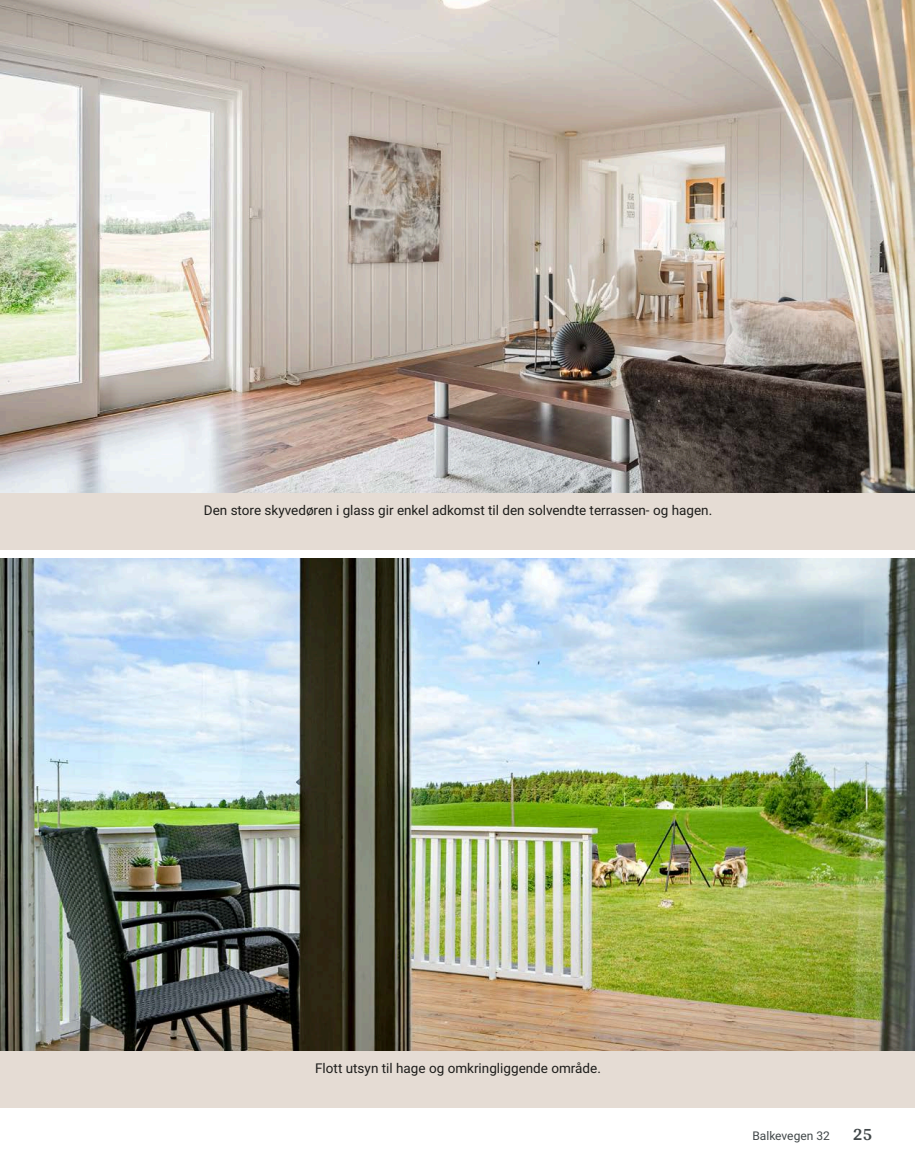
<style>
.page{position:relative;width:915px;height:1172px;background:#fff}
.page>*{position:absolute;margin:0;border:0;box-sizing:border-box;transform-origin:0 0}
.t1{font:700 18px "Arya";color:#414749}
.t2{font:13.5px "Roboto";color:#1d1d1b}
.t3{font:12px "Roboto";color:#414749}
</style>
<div class="page">
<div style="left:0;top:492px;width:914px;height:58px;background:#e5dcd4"></div>
<div style="left:0;top:1050px;width:914px;height:58px;background:#e5dcd4"></div>
<img style="left:0;top:0;width:914px;height:492px">
<img style="left:0;top:558px;width:914px;height:492px">
<p class="t2" style="left:204px;top:501px;width:509px">Den store skyvedøren i glass gir enkel adkomst til den solvendte terrassen- og hagen.</p>
<p class="t2" style="left:315px;top:1059px;width:287px">Flott utsyn til hage og omkringliggende område.</p>
<p class="t3" style="left:752px;top:1127px;width:79px">Balkevegen 32</p>
<h1 class="t1" style="left:852px;top:1123px;width:21px">25</h1>
</div>
